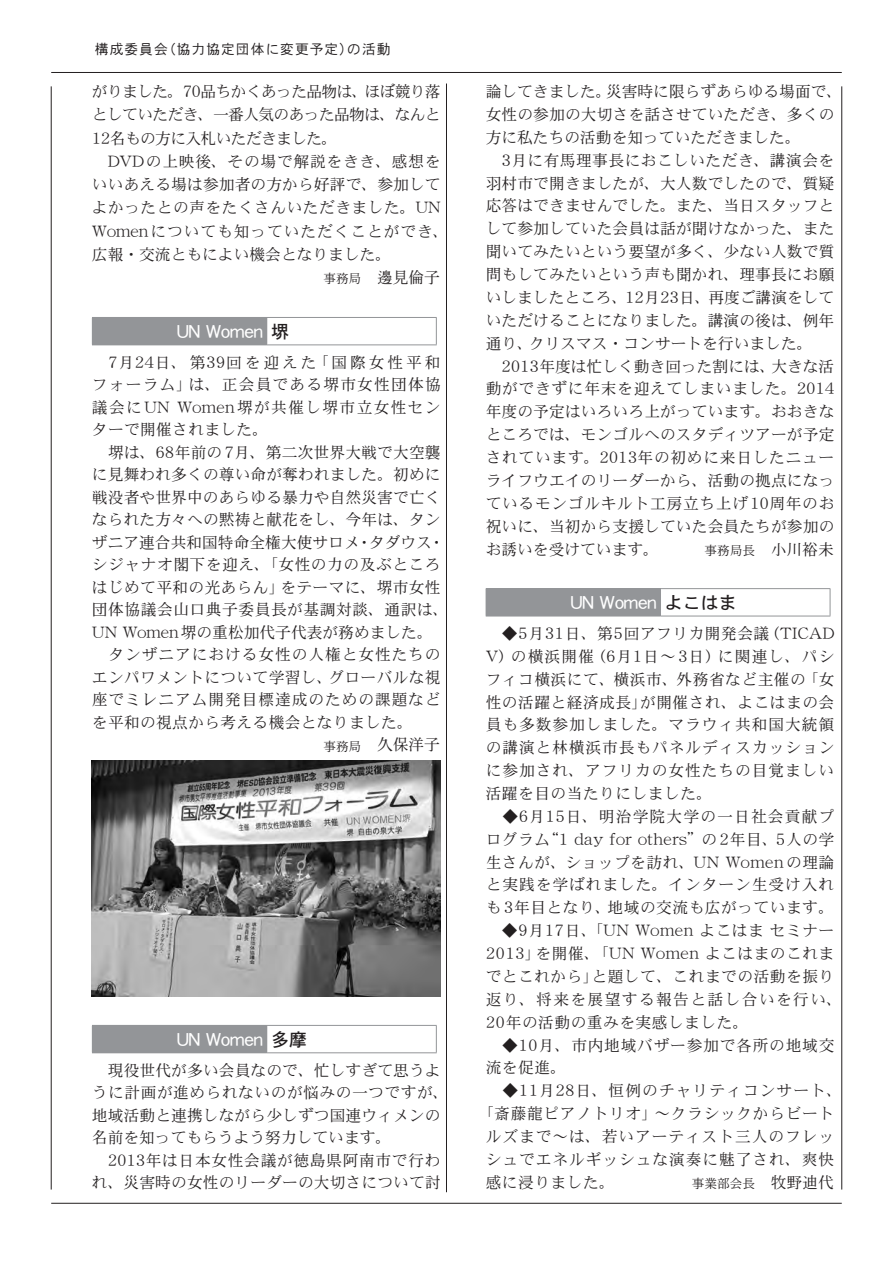
<style>
.page{position:relative;width:893px;height:1263px;background:#fff}
.page>*{position:absolute;margin:0;border:0;box-sizing:border-box;transform-origin:0 0}
.t1{font:18px "DFHS Gothic J W5 WINP RKSJ H";letter-spacing:.01em;color:#fff}
.t2{font:18px "DFHS Gothic J W5 WINP RKSJ H";color:#231f20}
.t3{font:15.75px/22.8px "DFHS Mincho J W3 WINP RKSJ H";letter-spacing:.02em;color:#231f20;text-align:justify}
.t4{font:15.75px/22.8px "DFHS Mincho J W3 WINP RKSJ H";color:#231f20}
.t5{font:15.75px "DFHS Mincho J W3 WINP RKSJ H";letter-spacing:.06em;color:#231f20}
.t6{font:15.75px/22.8px "DFHS Mincho J W3 WINP RKSJ H";letter-spacing:.045em;color:#231f20}
.t7{font:15.75px "DFHS Mincho J W3 WINP RKSJ H";letter-spacing:.065em;color:#231f20}
.t8{font:15.75px "DFHS Mincho J W3 WINP RKSJ H";letter-spacing:.04em;color:#231f20}
.t9{font:13.8px "DFHS Gothic J W3 WINP RKSJ H";letter-spacing:.07em;color:#231f20}
.t10{font:12.6px "DFHS Mincho J W3 WINP RKSJ H";color:#231f20}
.s1{font-size:12.6px}
.s2{font-size:15.75px}
</style>
<div class="page">
<hr style="left:51px;top:72px;width:791px;height:1px;background:#231f20">
<hr style="left:51px;top:1203px;width:791px;height:1px;background:#231f20">
<hr style="left:51px;top:86px;width:1px;height:1103px;background:#231f20">
<hr style="left:841px;top:86px;width:1px;height:1103px;background:#231f20">
<hr style="left:446px;top:84px;width:1px;height:1108px;background:#231f20">
<div style="left:92px;top:317px;width:175px;height:28px;background:#939598"></div>
<hr style="left:267px;top:317px;width:170px;height:1px;background:#939598">
<svg style="left:436px;top:318px;width:1px;height:26px"></svg>
<hr style="left:267px;top:344px;width:170px;height:1px;background:#939598">
<img style="left:92px;top:761px;width:348px;height:235px">
<div style="left:92px;top:1025px;width:175px;height:28px;background:#939598"></div>
<hr style="left:267px;top:1025px;width:170px;height:1px;background:#939598">
<svg style="left:436px;top:1026px;width:1px;height:26px"></svg>
<hr style="left:267px;top:1052px;width:170px;height:1px;background:#939598">
<div style="left:486px;top:589px;width:174px;height:27px;background:#939598"></div>
<hr style="left:486px;top:588px;width:174px;height:1px;background:#939598">
<hr style="left:660px;top:588px;width:170px;height:1px;background:#939598">
<svg style="left:660px;top:589px;width:1px;height:27px"></svg>
<svg style="left:830px;top:589px;width:1px;height:27px"></svg>
<hr style="left:486px;top:616px;width:174px;height:1px;background:#939598">
<hr style="left:660px;top:616px;width:170px;height:1px;background:#939598">
<p class="t9" style="left:95px;top:42px;width:297px">構成委員会（協力協定団体に変更予定）の活動</p>
<p class="t3" style="left:92px;top:80px;width:350px;line-height:23.2px">がりました。70品ちかくあった品物は、ほぼ競り落としていただき、一番人気のあった品物は、なんと12名もの方に入札いただきました。</p>
<p class="t3" style="left:92px;top:150px;width:358px;line-height:23.2px;text-align:left">　DVDの上映後、その場で解説をきき、感想をいいあえる場は参加者の方から好評で、参加してよかったとの声をたくさんいただきました。UN<br>Womenについても知っていただくことができ、広報・交流ともによい機会となりました。</p>
<p class="t3" style="left:323px;top:266px;width:118px"><span class="s1">事務局</span>　邊見倫子</p>
<p class="t1" style="left:177px;top:322px;width:87px">UN Women</p>
<p class="t2" style="left:271px;top:322px;width:19px">堺</p>
<p class="t3" style="left:92px;top:351px;width:350px">　7月24日、第39回を迎えた「国際女性平和フォーラム」は、正会員である堺市女性団体協議会にUN Women堺が共催し堺市立女性センターで開催されました。</p>
<p class="t3" style="left:92px;top:441px;width:358px;text-align:left">　堺は、68年前の7月、第二次世界大戦で大空襲に見舞われ多くの尊い命が奪われました。初めに戦没者や世界中のあらゆる暴力や自然災害で亡くなられた方々への黙祷と献花をし、今年は、タンザニア連合共和国特命全権大使サロメ・タダウス・シジャナオ閣下を迎え、「女性の力の及ぶところはじめて平和の光あらん」をテーマに、堺市女性団体協議会山口典子委員長が基調対談、通訳は、<br>UN Women堺の重松加代子代表が務めました。</p>
<p class="t3" style="left:92px;top:643px;width:350px">　タンザニアにおける女性の人権と女性たちのエンパワメントについて学習し、グローバルな視座でミレニアム開発目標達成のための課題などを平和の視点から考える機会となりました。</p>
<p class="t3" style="left:323px;top:733px;width:118px"><span class="s1">事務局</span>　久保洋子</p>
<p class="t1" style="left:177px;top:1030px;width:87px">UN Women</p>
<p class="t2" style="left:271px;top:1030px;width:37px">多摩</p>
<p class="t3" style="left:92px;top:1059px;width:358px;text-align:left">　現役世代が多い会員なので、忙しすぎて思うように計画が進められないのが悩みの一つですが、地域活動と連携しながら少しずつ国連ウィメンの名前を知ってもらうよう努力しています。</p>
<p class="t3" style="left:92px;top:1149px;width:350px">　2013年は日本女性会議が徳島県阿南市で行われ、災害時の女性のリーダーの大切さについて討</p>
<p class="t4" style="left:486px;top:80px;width:358px">論してきました。災害時に限らずあらゆる場面で、女性の参加の大切さを話させていただき、多くの方に私たちの活動を知っていただきました。</p>
<p class="t3" style="left:486px;top:149px;width:350px">　3月に有馬理事長におこしいただき、講演会を羽村市で開きましたが、大人数でしたので、質疑応答はできませんでした。また、当日スタッフとして参加していた会員は話が聞けなかった、また聞いてみたいという要望が多く、少ない人数で質問もしてみたいという声も聞かれ、理事長にお願いしましたところ、12月23日、再度ご講演をしていただけることになりました。講演の後は、例年通り、クリスマス・コンサートを行いました。</p>
<p class="t3" style="left:486px;top:354px;width:350px">　2013年度は忙しく動き回った割には、大きな活動ができずに年末を迎えてしまいました。2014年度の予定はいろいろ上がっています。おおきなところでは、モンゴルへのスタディツアーが予定されています。2013年の初めに来日したニューライフウエイのリーダーから、活動の拠点になっているモンゴルキルト工房立ち上げ10周年のお祝いに、当初から支援していた会員たちが参加のお誘いを受けています。</p>
<p class="t3" style="left:705px;top:538px;width:131px"><span class="s1">事務局長</span>　小川裕未</p>
<p class="t1" style="left:571px;top:593px;width:87px">UN Women</p>
<p class="t2" style="left:665px;top:593px;width:73px">よこはま</p>
<p class="t3" style="left:486px;top:622px;width:350px">　◆5月31日、第5回アフリカ開発会議（TICAD V）の横浜開催（6月1日～3日）に関連し、パシフィコ横浜にて、横浜市、外務省など主催の「女性の活躍と経済成長」が開催され、よこはまの会員も多数参加しました。マラウィ共和国大統領の講演と林横浜市長もパネルディスカッションに参加され、アフリカの女性たちの目覚ましい活躍を目の当たりにしました。</p>
<p class="t3" style="left:486px;top:805px;width:350px">　◆6月15日、明治学院大学の一日社会貢献プログラム“1 day for others”の2年目、5人の学生さんが、ショップを訪れ、UN Womenの理論と実践を学ばれました。インターン生受け入れも3年目となり、地域の交流も広がっています。</p>
<p class="t3" style="left:486px;top:919px;width:358px;text-align:left">　◆9月17日、「UN Women よこはま セミナー<br>2013」を開催、「UN Women よこはまのこれまでとこれから」と題して、これまでの活動を振り返り、将来を展望する報告と話し合いを行い、<br>20年の活動の重みを実感しました。</p>
<p class="t6" style="left:486px;top:1033px;width:350px">　◆10月、市内地域バザー参加で各所の地域交流を促進。</p>
<p class="t7" style="left:486px;top:1083px;width:358px">　◆11月28日、恒例のチャリティコンサート、</p>
<p class="t8" style="left:478px;top:1106px;width:358px">「斎藤龍ピアノトリオ」～クラシックからビート</p>
<p class="t5" style="left:486px;top:1128px;width:350px">ルズまで～は、若いアーティスト三人のフレッ</p>
<p class="t5" style="left:486px;top:1151px;width:350px">シュでエネルギッシュな演奏に魅了され、爽快</p>
<p class="t3" style="left:486px;top:1171px;width:131px">感に浸りました。</p>
<p class="t10" style="left:692px;top:1177px;width:143px">事業部会長<span class="s2">　牧野迪代</span></p>
</div>
